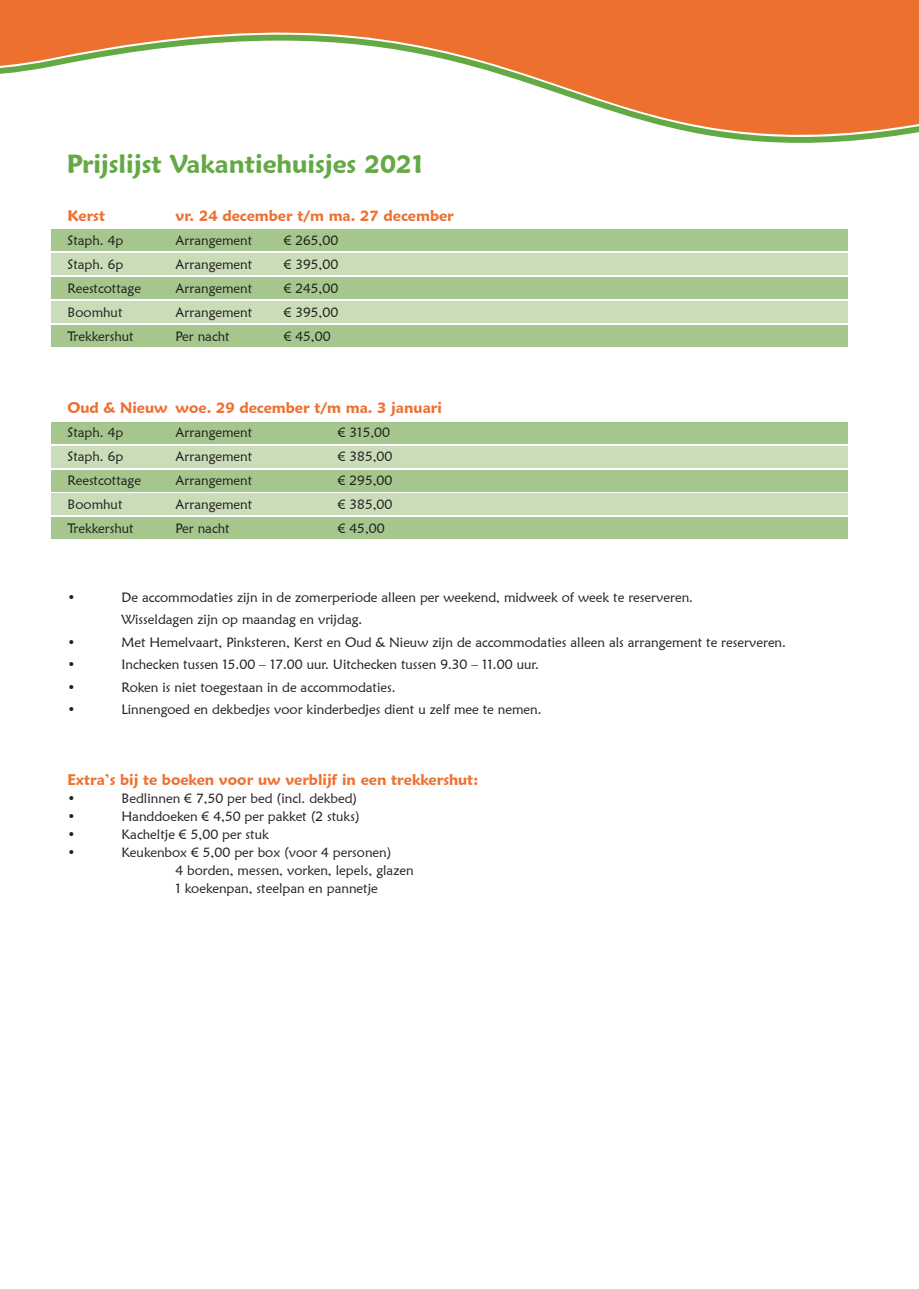
<style>
.page{position:relative;width:919px;height:1289px;background:#fff}
.page>*{position:absolute;margin:0;border:0;box-sizing:border-box;transform-origin:0 0}
.t1{font:600 25.5px "Maiandra GD";color:#63a944}
.t2{font:600 15px "Maiandra GD";color:#ed702f}
.t3{font:13.5px/18px "Maiandra GD";color:#231f20}
</style>
<div class="page">
<svg style="left:0;top:0;width:918px;height:143px;fill:#ed702f"></svg>
<div style="left:51px;top:326px;width:796px;height:21px;background:#a5c78d"></div>
<div style="left:51px;top:229px;width:796px;height:21px;background:#a5c78d"></div>
<div style="left:51px;top:253px;width:796px;height:22px;background:#caddb9"></div>
<div style="left:51px;top:277px;width:796px;height:21px;background:#a5c78d"></div>
<div style="left:51px;top:301px;width:796px;height:22px;background:#caddb9"></div>
<div style="left:51px;top:422px;width:796px;height:21px;background:#a5c78d"></div>
<div style="left:51px;top:447px;width:796px;height:21px;background:#caddb9"></div>
<div style="left:51px;top:470px;width:796px;height:21px;background:#a5c78d"></div>
<div style="left:51px;top:493px;width:796px;height:22px;background:#caddb9"></div>
<div style="left:51px;top:517px;width:796px;height:21px;background:#a5c78d"></div>
<h1 class="t1" style="left:67px;top:148px;width:358px">Prijslijst Vakantiehuisjes 2021</h1>
<p class="t2" style="left:68px;top:206px;width:39px">Kerst</p>
<p class="t2" style="left:176px;top:206px;width:280px">vr. 24 december t/m ma. 27 december</p>
<p class="t3" style="left:68px;top:231px;width:57px">Staph. 4p</p>
<p class="t3" style="left:176px;top:231px;width:78px">Arrangement</p>
<p class="t3" style="left:284px;top:231px;width:56px">€ 265,00</p>
<p class="t3" style="left:68px;top:255px;width:57px">Staph. 6p</p>
<p class="t3" style="left:176px;top:255px;width:78px">Arrangement</p>
<p class="t3" style="left:284px;top:255px;width:56px">€ 395,00</p>
<p class="t3" style="left:68px;top:279px;width:75px">Reestcottage</p>
<p class="t3" style="left:176px;top:279px;width:78px">Arrangement</p>
<p class="t3" style="left:284px;top:279px;width:56px">€ 245,00</p>
<p class="t3" style="left:68px;top:303px;width:56px">Boomhut</p>
<p class="t3" style="left:176px;top:303px;width:78px">Arrangement</p>
<p class="t3" style="left:284px;top:303px;width:56px">€ 395,00</p>
<p class="t3" style="left:68px;top:327px;width:68px">Trekkershut</p>
<p class="t3" style="left:176px;top:327px;width:56px">Per nacht</p>
<p class="t3" style="left:284px;top:327px;width:48px">€ 45,00</p>
<p class="t2" style="left:68px;top:398px;width:376px">Oud &amp; Nieuw woe. 29 december t/m ma. 3 januari</p>
<p class="t3" style="left:68px;top:423px;width:57px">Staph. 4p</p>
<p class="t3" style="left:176px;top:423px;width:78px">Arrangement</p>
<p class="t3" style="left:338px;top:423px;width:54px">€ 315,00</p>
<p class="t3" style="left:68px;top:447px;width:57px">Staph. 6p</p>
<p class="t3" style="left:176px;top:447px;width:78px">Arrangement</p>
<p class="t3" style="left:338px;top:447px;width:56px">€ 385,00</p>
<p class="t3" style="left:68px;top:471px;width:75px">Reestcottage</p>
<p class="t3" style="left:176px;top:471px;width:78px">Arrangement</p>
<p class="t3" style="left:338px;top:471px;width:56px">€ 295,00</p>
<p class="t3" style="left:68px;top:495px;width:56px">Boomhut</p>
<p class="t3" style="left:176px;top:495px;width:78px">Arrangement</p>
<p class="t3" style="left:338px;top:495px;width:56px">€ 385,00</p>
<p class="t3" style="left:68px;top:519px;width:68px">Trekkershut</p>
<p class="t3" style="left:176px;top:519px;width:56px">Per nacht</p>
<p class="t3" style="left:338px;top:519px;width:48px">€ 45,00</p>
<p class="t3" style="left:68px;top:588px;width:9px">•</p>
<p class="t3" style="left:122px;top:585px;width:573px;line-height:22.5px">De accommodaties zijn in de zomerperiode alleen per weekend, midweek of week te reserveren.<br>Wisseldagen zijn op maandag en vrijdag.</p>
<p class="t3" style="left:68px;top:633px;width:9px">•</p>
<p class="t3" style="left:122px;top:633px;width:666px">Met Hemelvaart, Pinksteren, Kerst en Oud &amp; Nieuw zijn de accommodaties alleen als arrangement te reserveren.</p>
<p class="t3" style="left:68px;top:655px;width:9px">•</p>
<p class="t3" style="left:122px;top:655px;width:419px">Inchecken tussen 15.00 – 17.00 uur. Uitchecken tussen 9.30 – 11.00 uur.</p>
<p class="t3" style="left:68px;top:678px;width:9px">•</p>
<p class="t3" style="left:122px;top:678px;width:275px">Roken is niet toegestaan in de accommodaties.</p>
<p class="t3" style="left:68px;top:700px;width:9px">•</p>
<p class="t3" style="left:122px;top:700px;width:421px">Linnengoed en dekbedjes voor kinderbedjes dient u zelf mee te nemen.</p>
<p class="t2" style="left:68px;top:770px;width:412px">Extra’s bij te boeken voor uw verblijf in een trekkershut:</p>
<p class="t3" style="left:68px;top:789px;width:9px">•</p>
<p class="t3" style="left:122px;top:789px;width:237px">Bedlinnen € 7,50 per bed (incl. dekbed)</p>
<p class="t3" style="left:68px;top:807px;width:9px">•</p>
<p class="t3" style="left:122px;top:807px;width:240px">Handdoeken € 4,50 per pakket (2 stuks)</p>
<p class="t3" style="left:68px;top:825px;width:9px">•</p>
<p class="t3" style="left:122px;top:825px;width:149px">Kacheltje € 5,00 per stuk</p>
<p class="t3" style="left:68px;top:843px;width:9px">•</p>
<p class="t3" style="left:176px;top:843px;width:239px;text-indent:-54px">Keukenbox € 5,00 per box (voor 4 personen)<br>4 borden, messen, vorken, lepels, glazen<br>1 koekenpan, steelpan en pannetje</p>
</div>
